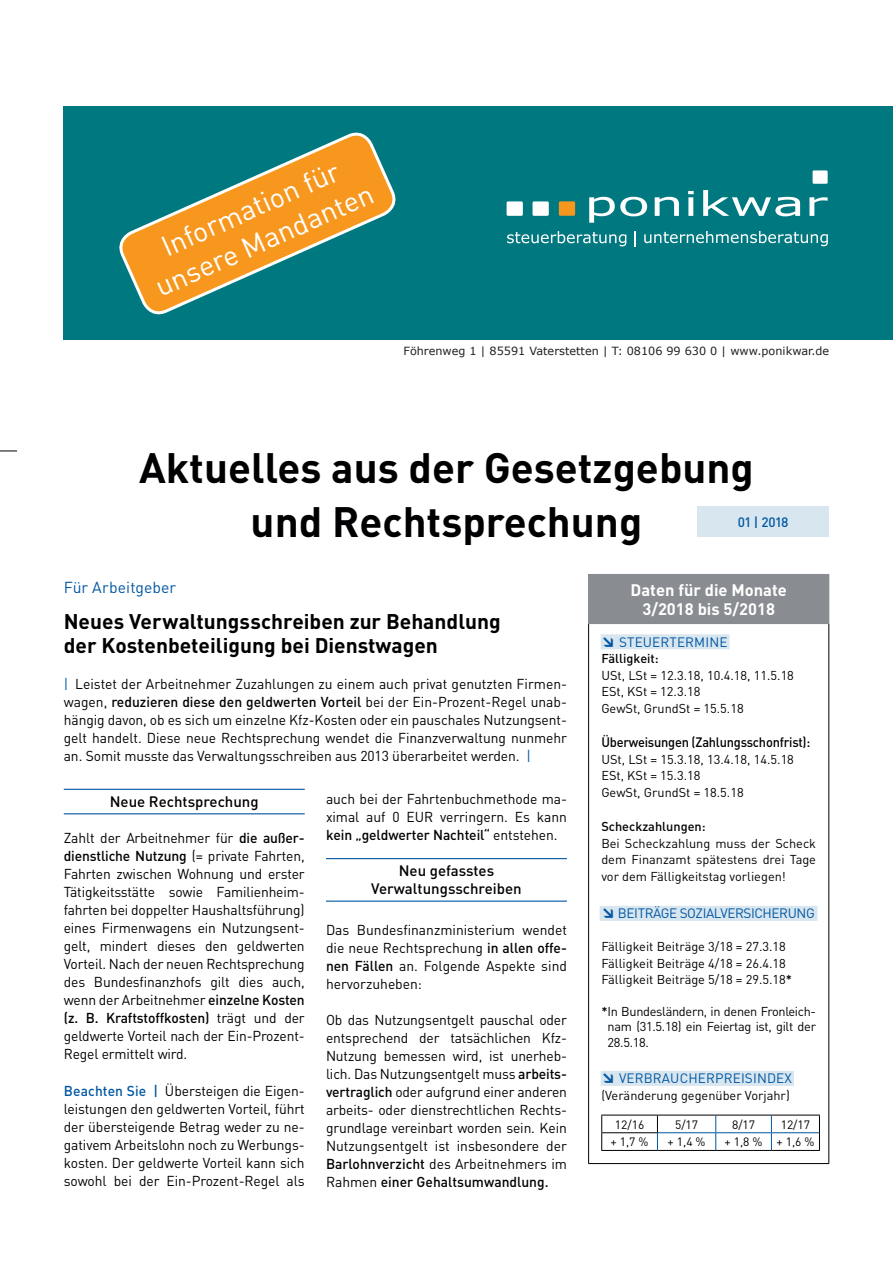
<style>
.page{position:relative;width:893px;height:1263px;background:#fff}
.page>*{position:absolute;margin:0;border:0;box-sizing:border-box;transform-origin:0 0}
.t1{font:700 42px/54px "DIN Pro";color:#000002;text-align:center}
.t2{font:28.5px/34.2px "DIN Pro";color:#fff;text-align:center}
.t3{font:700 21px/24px "DIN Pro";color:#000002}
.t4{font:700 16.5px/19.5px "DIN Pro";color:#fff;text-align:center}
.t5{font:15.75px "DIN Pro";letter-spacing:.005em;color:#0157a2}
.t6{font:500 15px/18px "DIN Pro";color:#000002;text-align:center}
.t7{font:14.25px/18px "DIN Pro";letter-spacing:-.005em;color:#000002;text-align:justify}
.t8{font:13.5px "DIN Pro";letter-spacing:.01em;color:#0157a2}
.t9{font:500 13.5px "DIN Pro";letter-spacing:-.015em;color:#000002;scale:.95 1}
.t10{font:13.5px "DIN Pro";letter-spacing:-.03em;color:#0157a2}
.t11{font:500 13.5px "DIN Pro";color:#0157a2}
.t12{font:12.75px/16.5px "DIN Pro";color:#000002}
.t13{font:12.75px/15px "DIN Pro";letter-spacing:-.025em;color:#000002;text-align:center}
.t14{font:500 12.75px "DIN Pro";color:#000002}
.t15{font:12px "DIN Pro";color:#000002}
.t16{font:11.25px "Verdana";color:#231f20}
.s1{color:#0157a2}
.s2{font-weight:500}
.s3{font-weight:500;color:#0157a2}
.s4{font-weight:900}
</style>
<div class="page">
<svg style="left:0;top:451px;width:17px;height:1px"></svg>
<div style="left:697px;top:506px;width:132px;height:31px;background:#d8e6f0"></div>
<div style="left:589px;top:574px;width:240px;height:50px;background:#898d91"></div>
<hr style="left:588px;top:624px;width:1px;height:539px;background:#000002">
<hr style="left:828px;top:624px;width:1px;height:539px;background:#000002">
<hr style="left:588px;top:1163px;width:241px;height:1px;background:#000002">
<hr style="left:588px;top:574px;width:241px;height:1px;background:#898d91">
<hr style="left:588px;top:575px;width:1px;height:48px;background:#898d91">
<hr style="left:588px;top:623px;width:241px;height:1px;background:#898d91">
<div style="left:601px;top:634px;width:129px;height:15px;background:#d8e6f0"></div>
<div style="left:600px;top:906px;width:217px;height:15px;background:#d8e6f0"></div>
<div style="left:601px;top:1071px;width:193px;height:15px;background:#d8e6f0"></div>
<hr style="left:601px;top:1150px;width:56px;height:1px;background:#000002">
<hr style="left:657px;top:1150px;width:59px;height:1px;background:#000002">
<hr style="left:716px;top:1150px;width:55px;height:1px;background:#000002">
<hr style="left:771px;top:1150px;width:49px;height:1px;background:#000002">
<svg style="left:601px;top:1115px;width:219px;height:35px"></svg>
<hr style="left:601px;top:1132px;width:57px;height:1px;background:#000002">
<hr style="left:64px;top:789px;width:241px;height:1px;background:#0157a2">
<hr style="left:64px;top:813px;width:241px;height:1px;background:#0157a2">
<hr style="left:326px;top:858px;width:241px;height:1px;background:#0157a2">
<hr style="left:326px;top:900px;width:241px;height:2px;background:#0157a2">
<div style="left:64px;top:107px;width:829px;height:233px;background:#007880"></div>
<svg style="left:589px;top:197px;width:58px;height:26px"></svg>
<svg style="left:655px;top:197px;width:24px;height:19px"></svg>
<svg style="left:688px;top:191px;width:6px;height:25px"></svg>
<svg style="left:703px;top:190px;width:97px;height:26px"></svg>
<svg style="left:809px;top:197px;width:19px;height:19px"></svg>
<svg style="left:644px;top:231px;width:184px;height:15px"></svg>
<svg style="left:507px;top:231px;width:119px;height:15px"></svg>
<svg style="left:634px;top:231px;width:2px;height:15px"></svg>
<svg style="left:507px;top:201px;width:16px;height:15px"></svg>
<svg style="left:533px;top:201px;width:16px;height:15px"></svg>
<svg style="left:559px;top:201px;width:16px;height:15px"></svg>
<svg style="left:813px;top:170px;width:15px;height:14px"></svg>
<svg style="left:119px;top:132px;width:277px;height:183px"></svg>
<h2 class="t2" style="left:135px;top:240px;width:237px;rotate:-24deg">Information für unsere Mandanten</h2>
<p class="t16" style="left:404px;top:343px;width:427px">Föhrenweg 1 | 85591 Vaterstetten | T: 08106 99 630 0 | www.ponikwar.de</p>
<h1 class="t1" style="left:139px;top:439px;width:616px">Aktuelles aus der Gesetzgebung und Rechtsprechung</h1>
<p class="t11" style="left:738px;top:513px;width:52px">01 | 2018</p>
<p class="t5" style="left:64px;top:577px;width:114px">Für Arbeitgeber</p>
<h3 class="t3" style="left:64px;top:609px;width:439px">Neues Verwaltungsschreiben zur Behandlung der Kostenbeteiligung bei Dienstwagen</h3>
<p class="t7" style="left:64px;top:675px;width:505px"><span class="s1">|</span> Leistet der Arbeitnehmer Zuzahlungen zu einem auch privat genutzten Firmen&shy;wagen, <span class="s2">reduzieren diese den geldwerten Vorteil</span> bei der Ein-Prozent-Regel unab&shy;hängig davon, ob es sich um einzelne Kfz-Kosten oder ein pauschales Nutzungsent&shy;gelt handelt. Diese neue Rechtsprechung wendet die Finanzverwaltung nunmehr an. Somit musste das Verwaltungsschreiben aus 2013 überarbeitet werden. <span class="s1">|</span></p>
<p class="t6" style="left:110px;top:792px;width:150px">Neue Rechtsprechung</p>
<p class="t7" style="left:64px;top:828px;width:242px">Zahlt der Arbeitnehmer für <span class="s2">die außer&shy;dienstliche Nutzung</span> (= private Fahrten, Fahrten zwischen Wohnung und erster Tätigkeitsstätte sowie Familienheim&shy;fahrten bei doppelter Haushaltsführung) eines Firmenwagens ein Nutzungsent&shy;gelt, mindert dieses den geldwerten Vorteil. Nach der neuen Rechtsprechung des Bundesfinanzhofs gilt dies auch, wenn der Arbeitnehmer <span class="s2">einzelne Kosten (z. B. Kraftstoffkosten)</span> trägt und der geldwerte Vorteil nach der Ein-Prozent-Regel ermittelt wird.</p>
<p class="t7" style="left:64px;top:1082px;width:242px"><span class="s3">Beachten Sie |</span> Übersteigen die Eigen&shy;leistungen den geldwerten Vorteil, führt der übersteigende Betrag weder zu ne&shy;gativem Arbeitslohn noch zu Werbungs&shy;kosten. Der geldwerte Vorteil kann sich sowohl bei der Ein-Prozent-Regel als</p>
<p class="t7" style="left:326px;top:789px;width:242px">auch bei der Fahrtenbuchmethode ma&shy;ximal auf 0 EUR verringern. Es kann <span class="s2">kein „geldwerter Nachteil“</span> entstehen.</p>
<p class="t6" style="left:371px;top:861px;width:152px">Neu gefasstes<br>Verwaltungsschreiben</p>
<p class="t7" style="left:326px;top:921px;width:242px">Das Bundesfinanzministerium wendet die neue Rechtsprechung <span class="s2">in allen offe&shy;nen Fällen</span> an. Folgende Aspekte sind hervorzuheben:</p>
<p class="t7" style="left:326px;top:1011px;width:242px">Ob das Nutzungsentgelt pauschal oder entsprechend der tatsächlichen Kfz-Nutzung bemessen wird, ist unerheb&shy;lich. Das Nutzungsentgelt muss <span class="s2">arbeits&shy;vertraglich</span> oder aufgrund einer anderen arbeits- oder dienstrechtlichen Rechts&shy;grundlage vereinbart worden sein. Kein Nutzungsentgelt ist insbesondere der <span class="s2">Barlohnverzicht</span> des Arbeitnehmers im Rahmen <span class="s2">einer Gehaltsumwandlung.</span></p>
<p class="t4" style="left:631px;top:579px;width:158px">Daten für die Monate<br>3/2018 bis 5/2018</p>
<p class="t8" style="left:601px;top:633px;width:128px"><span class="s4">↘</span> STEUERTERMINE</p>
<p class="t14" style="left:601px;top:650px;width:59px">Fälligkeit:</p>
<p class="t12" style="left:601px;top:666px;width:194px">USt, LSt = 12.3.18, 10.4.18, 11.5.18<br>ESt, KSt = 12.3.18<br>GewSt, GrundSt = 15.5.18</p>
<p class="t9" style="left:601px;top:733px;width:221px">Überweisungen (Zahlungsschonfrist):</p>
<p class="t12" style="left:601px;top:750px;width:194px">USt, LSt = 15.3.18, 13.4.18, 14.5.18<br>ESt, KSt = 15.3.18<br>GewSt, GrundSt = 18.5.18</p>
<p class="t14" style="left:601px;top:818px;width:106px">Scheckzahlungen:</p>
<p class="t12" style="left:601px;top:834px;width:216px;text-align:justify">Bei Scheckzahlung muss der Scheck dem Finanzamt spätestens drei Tage vor dem Fälligkeitstag vorliegen!</p>
<p class="t10" style="left:601px;top:904px;width:215px"><span class="s4">↘</span> BEITRÄGE SOZIALVERSICHERUNG</p>
<p class="t12" style="left:601px;top:938px;width:192px">Fälligkeit Beiträge 3/18 = 27.3.18<br>Fälligkeit Beiträge 4/18 = 26.4.18<br>Fälligkeit Beiträge 5/18 = 29.5.18<span class="s2">*</span></p>
<p class="t13" style="left:601px;top:1003px;width:216px"><span class="s2">*</span>In Bundesländern, in denen Fronleich&shy;nam (31.5.18) ein Feiertag ist, gilt der</p>
<p class="t12" style="left:608px;top:1034px;width:43px">28.5.18.</p>
<p class="t8" style="left:601px;top:1069px;width:192px"><span class="s4">↘</span> VERBRAUCHERPREISINDEX</p>
<p class="t12" style="left:601px;top:1086px;width:190px">(Veränderung gegenüber Vorjahr)</p>
<p class="t15" style="left:615px;top:1116px;width:31px">12/16</p>
<p class="t15" style="left:675px;top:1116px;width:25px">5/17</p>
<p class="t15" style="left:732px;top:1116px;width:25px">8/17</p>
<p class="t15" style="left:781px;top:1116px;width:31px">12/17</p>
<p class="t15" style="left:611px;top:1134px;width:39px">+ 1,7 %</p>
<p class="t15" style="left:668px;top:1134px;width:39px">+ 1,4 %</p>
<p class="t15" style="left:725px;top:1134px;width:91px">+ 1,8 % + 1,6 %</p>
</div>
